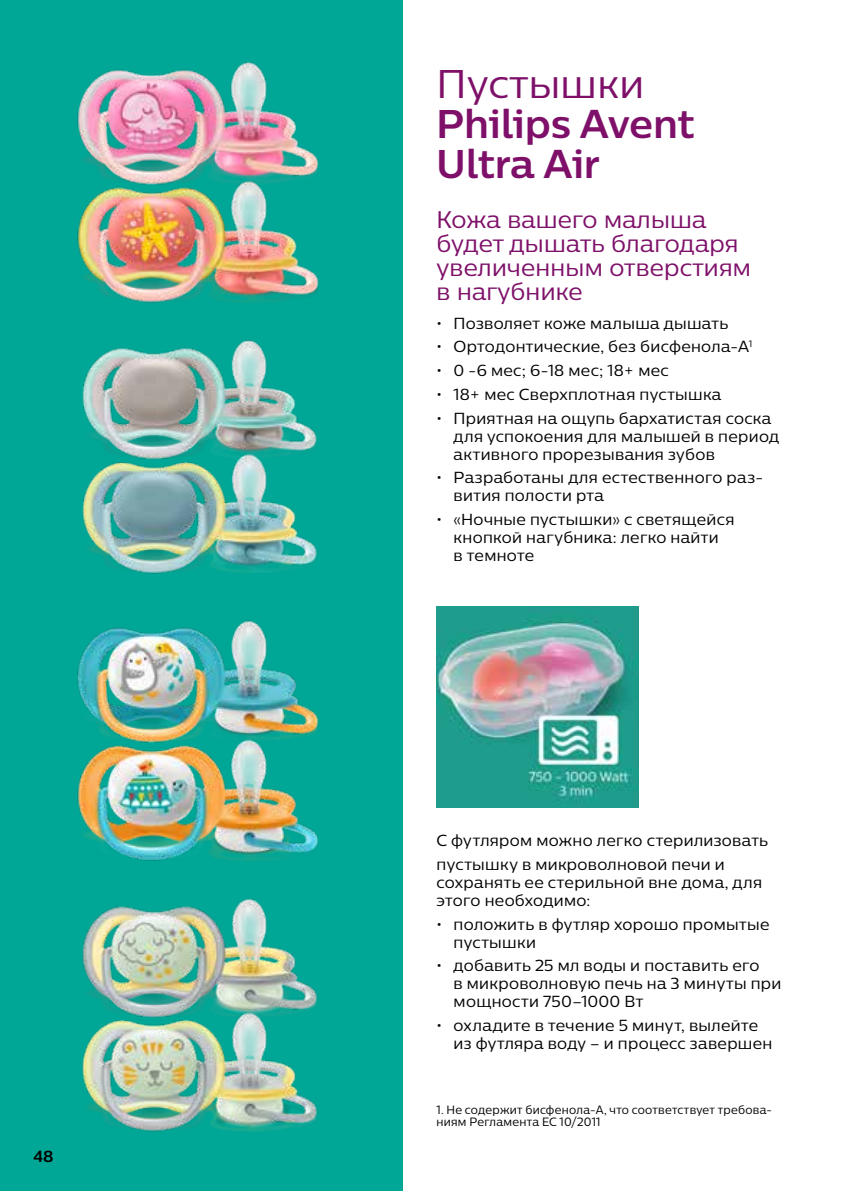
<style>
.page{position:relative;width:842px;height:1191px;background:#fff}
.page>*{position:absolute;margin:0;border:0;box-sizing:border-box;transform-origin:0 0}
.t1{font:700 40px/40px "Centrale Sans";letter-spacing:.01em;color:#7e1069}
.t2{font:40px "Centrale Sans";letter-spacing:.01em;color:#7e1069}
.t3{font:24px/24px "Centrale Sans";letter-spacing:.01em;color:#7e1069}
.t4{font:16px/18px "Centrale Sans";letter-spacing:.02em;color:#000}
.t5{font:700 16px "Centrale Sans";color:#000}
.t6{font:12px/12px "Centrale Sans";letter-spacing:.025em;color:#000;scale:.95 1}
</style>
<div class="page">
<div style="left:0;top:0;width:403px;height:1191px;background:#00a796"></div>
<img style="left:77px;top:62px;width:242px;height:241px">
<img style="left:82px;top:340px;width:235px;height:234px">
<img style="left:437px;top:606px;width:201px;height:202px">
<img style="left:77px;top:620px;width:242px;height:241px">
<img style="left:82px;top:898px;width:236px;height:234px">
<p class="t5" style="left:33px;top:1146px;width:22px">48</p>
<h1 class="t2" style="left:437px;top:59px;width:209px">Пустышки</h1>
<h1 class="t1" style="left:437px;top:103px;width:259px">Philips Avent<br>Ultra Air</h1>
<h2 class="t3" style="left:437px;top:207px;width:316px">Кожа вашего малыша будет дышать благодаря увеличенным отверстиям в нагубнике</h2>
<p class="t4" style="left:437px;top:314px;width:293px">• Позволяет коже малыша дышать</p>
<p class="t4" style="left:437px;top:337px;width:317px">• Ортодонтические, без бисфенола-А<sup>1</sup></p>
<p class="t4" style="left:437px;top:361px;width:234px">• 0 -6 мес; 6-18 мес; 18+ мес</p>
<p class="t4" style="left:437px;top:385px;width:286px">• 18+ мес Сверхплотная пустышка</p>
<p class="t4" style="left:454px;top:408px;width:327px;text-indent:-17px">• Приятная на ощупь бархатистая соска для успокоения для малышей в период активного прорезывания зубов</p>
<p class="t4" style="left:454px;top:468px;width:311px;text-indent:-17px">• Разработаны для естественного раз&shy;вития полости рта</p>
<p class="t4" style="left:454px;top:510px;width:282px;text-indent:-17px">• «Ночные пустышки» с светящейся кнопкой нагубника: легко найти<br>в темноте</p>
<p class="t4" style="left:437px;top:828px;width:333px;line-height:23.6px">С футляром можно легко стерилизовать пустышку в микроволновой печи и</p>
<p class="t4" style="left:437px;top:873px;width:327px">сохранять ее стерильной вне дома, для этого необходимо:</p>
<p class="t4" style="left:454px;top:914px;width:317px;text-indent:-17px">• положить в футляр хорошо промытые пустышки</p>
<p class="t4" style="left:454px;top:956px;width:329px;text-indent:-17px">• добавить 25 мл воды и поставить его<br>в микроволновую печь на 3 минуты при мощности 750–1000 Вт</p>
<p class="t4" style="left:454px;top:1016px;width:320px;text-indent:-17px">• охладите в течение 5 минут, вылейте из футляра воду – и процесс завершен</p>
<p class="t6" style="left:437px;top:1103px;width:355px">1. Не содержит бисфенола-А, что соответствует требова&shy;ниям Регламента ЕС 10/2011</p>
</div>
